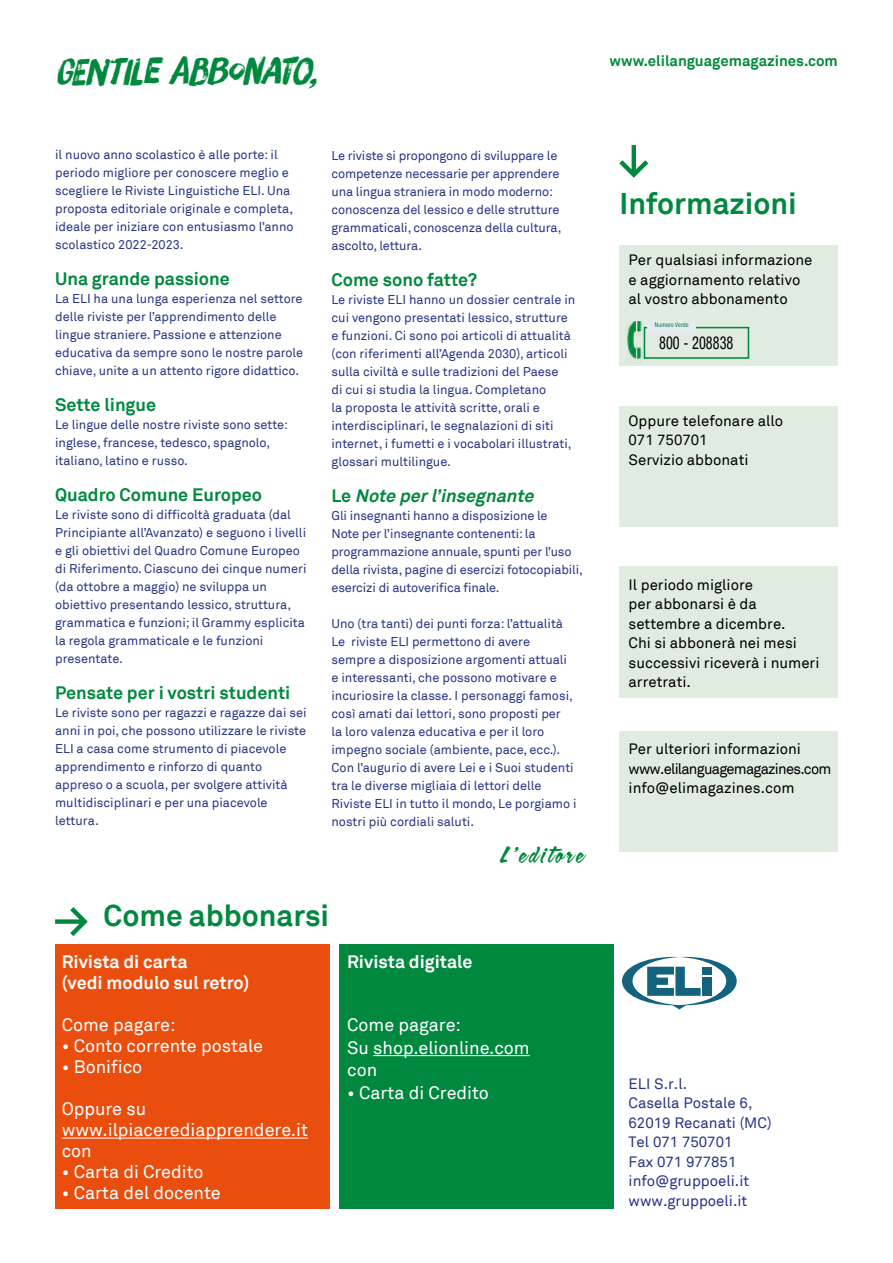
<style>
.page{position:relative;width:893px;height:1263px;background:#fff}
.page>*{position:absolute;margin:0;border:0;box-sizing:border-box;transform-origin:0 0}
.t1{font:36px "Brush Up Too";color:#00893e}
.t2{font:700 30px "Akkurat";color:#00893e}
.t3{font:21px "Calgary Script OT";letter-spacing:.15em;color:#00893e}
.t4{font:18px/21px "Akkurat";color:#fff}
.t5{font:700 18px "Akkurat";color:#00893e}
.t6{font:700 18px/21px "Akkurat";color:#fff}
.t7{font:italic 700 18px "Akkurat";color:#00893e}
.t8{font:condensed 17.85px "Helvetica Neue LT Std";color:#000;scale:.8 1}
.t9{font:15px/19.5px "Akkurat";color:#000}
.t10{font:15px/19.5px "Akkurat";color:#283583}
.t11{font:700 15px "Akkurat";color:#00893e}
.t12{font:12.75px/18px "Akkurat";color:#283583}
.t13{font:condensed 6.45px "Helvetica Neue LT Std";color:#00893e}
.s1{font-style:normal}
</style>
<div class="page">
<div style="left:55px;top:944px;width:275px;height:265px;background:#e94e0f"></div>
<div style="left:339px;top:944px;width:275px;height:265px;background:#00893e"></div>
<hr style="left:62px;top:1138px;width:246px;height:1px;background:#fff">
<hr style="left:373px;top:1055px;width:157px;height:1px;background:#fff">
<div style="left:619px;top:246px;width:219px;height:120px;background:#e1ece1"></div>
<div style="left:619px;top:406px;width:219px;height:120px;background:#e1ece1"></div>
<div style="left:619px;top:566px;width:219px;height:131px;background:#e1ece1"></div>
<div style="left:619px;top:731px;width:219px;height:121px;background:#e1ece1"></div>
<svg style="left:622px;top:957px;width:115px;height:52px"></svg>
<svg style="left:619px;top:145px;width:29px;height:33px"></svg>
<svg style="left:55px;top:907px;width:33px;height:29px"></svg>
<div style="left:644px;top:327px;width:105px;height:32px;border:2px solid #00893e"></div>
<img style="left:627px;top:321px;width:15px;height:42px">
<div style="left:647px;top:321px;width:49px;height:12px;background:#e9e9f3"></div>
<h1 class="t1" style="left:55px;top:50px;width:263px">GENTILE ABBONATO,</h1>
<p class="t11" style="left:610px;top:51px;width:230px">www.elilanguagemagazines.com</p>
<p class="t12" style="left:55px;top:146px;width:240px">il nuovo anno scolastico è alle porte: il periodo migliore per conoscere meglio e scegliere le Riviste Linguistiche ELI. Una proposta editoriale originale e completa, ideale per iniziare con entusiasmo l’anno scolastico 2022-2023.</p>
<h3 class="t5" style="left:55px;top:267px;width:176px">Una grande passione</h3>
<p class="t12" style="left:55px;top:290px;width:250px">La ELI ha una lunga esperienza nel settore delle riviste per l’apprendimento delle lingue straniere. Passione e attenzione educativa da sempre sono le nostre parole chiave, unite a un attento rigore didattico.</p>
<h3 class="t5" style="left:55px;top:393px;width:102px">Sette lingue</h3>
<p class="t12" style="left:55px;top:416px;width:235px">Le lingue delle nostre riviste sono sette: inglese, francese, tedesco, spagnolo, italiano, latino e russo.</p>
<h3 class="t5" style="left:55px;top:483px;width:209px">Quadro Comune Europeo</h3>
<p class="t12" style="left:55px;top:506px;width:253px">Le riviste sono di difficoltà graduata (dal Principiante all’Avanzato) e seguono i livelli e gli obiettivi del Quadro Comune Europeo di Riferimento. Ciascuno dei cinque numeri (da ottobre a maggio) ne sviluppa un obiettivo presentando lessico, struttura, grammatica e funzioni; il Grammy esplicita la regola grammaticale e le funzioni presentate.</p>
<h3 class="t5" style="left:55px;top:681px;width:237px">Pensate per i vostri studenti</h3>
<p class="t12" style="left:55px;top:704px;width:253px">Le riviste sono per ragazzi e ragazze dai sei anni in poi, che possono utilizzare le riviste ELI a casa come strumento di piacevole apprendimento e rinforzo di quanto appreso o a scuola, per svolgere attività multidisciplinari e per una piacevole lettura.</p>
<p class="t12" style="left:331px;top:147px;width:231px">Le riviste si propongono di sviluppare le competenze necessarie per apprendere una lingua straniera in modo moderno: conoscenza del lessico e delle strutture grammaticali, conoscenza della cultura, ascolto, lettura.</p>
<h3 class="t5" style="left:331px;top:268px;width:147px">Come sono fatte?</h3>
<p class="t12" style="left:331px;top:291px;width:245px">Le riviste ELI hanno un dossier centrale in cui vengono presentati lessico, strutture e funzioni. Ci sono poi articoli di attualità (con riferimenti all’Agenda 2030), articoli sulla civiltà e sulle tradizioni del Paese<br>di cui si studia la lingua. Completano<br>la proposta le attività scritte, orali e interdisciplinari, le segnalazioni di siti internet, i fumetti e i vocabolari illustrati, glossari multilingue.</p>
<h3 class="t7" style="left:331px;top:484px;width:208px"><span class="s1">L e</span> Note perl’insegnante</h3>
<p class="t12" style="left:331px;top:507px;width:253px">Gli insegnanti hanno a disposizione le<br>Note per l’insegnante contenenti: la programmazione annuale, spunti per l’uso della rivista, pagine di esercizi fotocopiabili, esercizi di autoverifica finale.</p>
<p class="t12" style="left:331px;top:615px;width:247px">Uno (tra tanti) dei punti forza: l’attualità Le riviste ELI permettono di avere sempre a disposizione argomenti attuali e interessanti, che possono motivare e incuriosire la classe. I personaggi famosi, così amati dai lettori, sono proposti per<br>la loro valenza educativa e per il loro impegno sociale (ambiente, pace, ecc.).<br>Con l’augurio di avere Lei e i Suoi studenti tra le diverse migliaia di lettori delle Riviste ELI in tutto il mondo, Le porgiamo i nostri più cordiali saluti.</p>
<h3 class="t3" style="left:500px;top:841px;width:84px">L’editore</h3>
<h2 class="t2" style="left:104px;top:896px;width:227px">Come abbonarsi</h2>
<h3 class="t6" style="left:62px;top:952px;width:189px">Rivista di carta<br>(vedi modulo sul retro)</h3>
<h3 class="t4" style="left:62px;top:1015px;width:115px">Come pagare:</h3>
<h3 class="t4" style="left:62px;top:1036px;width:203px">• Conto corrente postale</h3>
<h3 class="t4" style="left:62px;top:1057px;width:82px">• Bonifico</h3>
<h3 class="t4" style="left:62px;top:1099px;width:248px">Oppure su www.ilpiacerediapprendere.it con</h3>
<h3 class="t4" style="left:62px;top:1162px;width:143px">• Carta di Credito</h3>
<h3 class="t4" style="left:62px;top:1183px;width:161px">• Carta del docente</h3>
<h3 class="t6" style="left:347px;top:952px;width:127px">Rivista digitale</h3>
<h3 class="t4" style="left:347px;top:1014px;width:184px;line-height:22.5px">Come pagare:<br>Su shop.elionline.com con</h3>
<h3 class="t4" style="left:347px;top:1083px;width:143px">• Carta di Credito</h3>
<h2 class="t2" style="left:619px;top:184px;width:179px">Informazioni</h2>
<p class="t9" style="left:629px;top:251px;width:186px">Per qualsiasi informazione e aggiornamento relativo al vostro abbonamento</p>
<p class="t13" style="left:655px;top:321px;width:35px">Numero Verde</p>
<h3 class="t8" style="left:659px;top:333px;width:94px">800 - 208838</h3>
<p class="t9" style="left:629px;top:411px;width:156px">Oppure telefonare allo<br>071 750701<br>Servizio abbonati</p>
<p class="t9" style="left:629px;top:575px;width:192px">Il periodo migliore<br>per abbonarsi è da settembre a dicembre.<br>Chi si abbonerà nei mesi successivi riceverà i numeri arretrati.</p>
<p class="t9" style="left:629px;top:740px;width:204px">Per ulteriori informazioni www.elilanguagemagazines.com info@elimagazines.com</p>
<p class="t10" style="left:629px;top:1074px;width:144px">ELI S.r.l.<br>Casella Postale 6,<br>62019 Recanati (MC)<br>Tel 071 750701<br>Fax 071 977851 info@gruppoeli.it www.gruppoeli.it</p>
</div>
